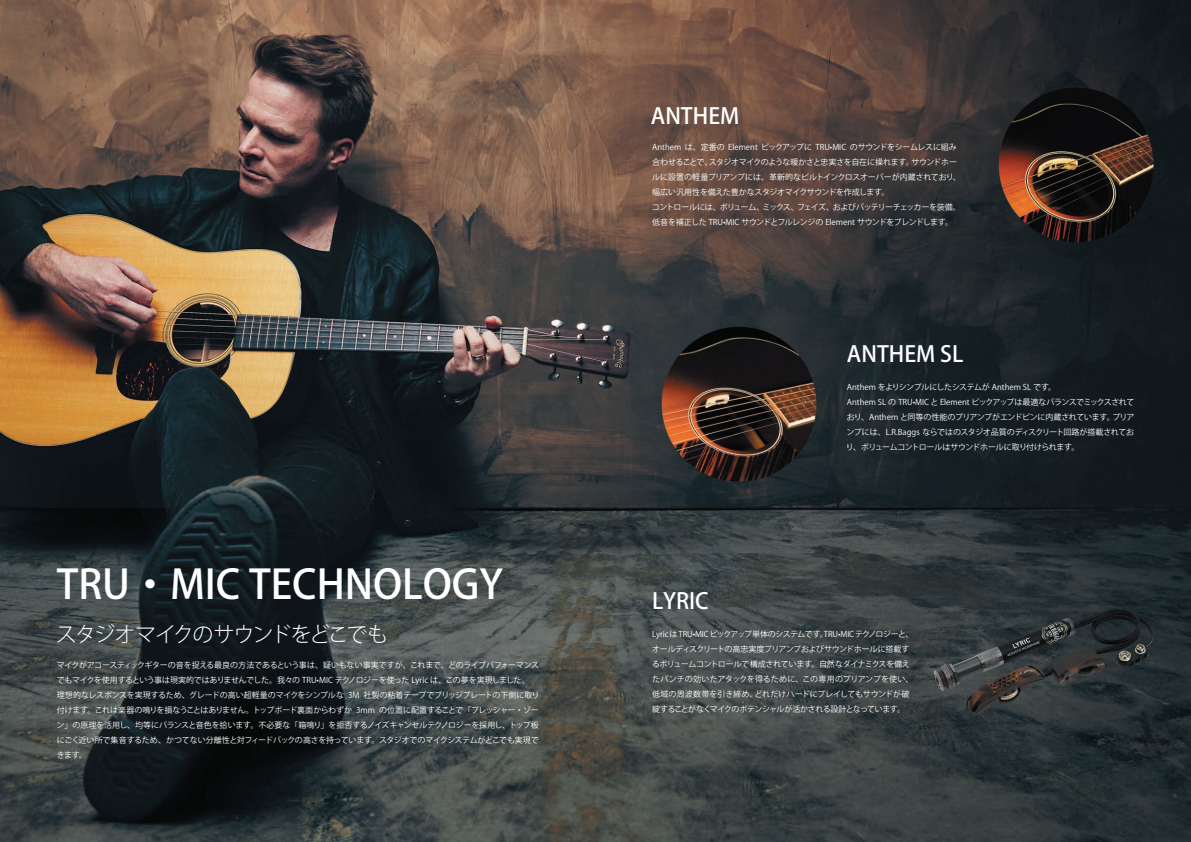
<style>
.page{position:relative;width:1191px;height:842px;background:#fff}
.page>*{position:absolute;margin:0;border:0;box-sizing:border-box;transform-origin:0 0}
.t1{font:500 40px "Koz Go Pr 6 N";color:#fff}
.t2{font:500 22px "Koz Go Pr 6 N";color:#fff}
.t3{font:300 21px "Koz Go Pr 6 N";letter-spacing:-.08em;color:#fff}
.t4{font:8px/15px "Koz Go Pr 6 N";letter-spacing:-.03em;color:#fff}
</style>
<div class="page">
<img style="left:0;top:0;width:1191px;height:842px">
<h1 class="t1" style="left:57px;top:562px;width:448px">TRU・MIC TECHNOLOGY</h1>
<h3 class="t3" style="left:56px;top:622px;width:334px">スタジオマイクのサウンドをどこでも</h3>
<p class="t4" style="left:57px;top:657px;width:484px">マイクがアコースティックギターの音を捉える最良の方法であるという事は、疑いもない事実ですが、これまで、どのライブパフォーマンスでもマイクを使用するという事は現実的ではありませんでした。我々の TRU•MIC テクノロジーを使った Lyric は、この夢を実現しました。<br>理想的なレスポンスを実現するため、グレードの高い超軽量のマイクをシンプルな 3M 社製の粘着テープでブリッジプレートの下側 に取り付けます。これは楽器の鳴りを損なうことはありません。トップボード裏面からわずか 3mm の位置に配置することで「プレッシャー・ゾーン」の原理を活用し、均等にバランスと音色を拾います。不必要な「箱鳴り」を拒否するノイズキャンセルテクノロジーを採用し、トップ板にごく近い所で集音するため、かつてない分離性と対フィードバックの高さを持っています。スタジオでのマイクシステムがどこでも実現できます。</p>
<h2 class="t2" style="left:651px;top:104px;width:90px">ANTHEM</h2>
<p class="t4" style="left:652px;top:140px;width:310px">Anthem は、定番の Element ピックアップに TRU•MIC のサウンドをシームレスに組み合わせることで、スタジオマイクのような暖かさと忠実さを自在に操れます。サウンドホールに設置の軽量プリアンプには、革新的なビルトインクロスオーバーが内蔵されており、幅広い汎用性を備えた豊かなスタジオマイクサウンドを作成します。<br>コントロールには、ボリューム、ミックス、フェイズ、およびバッテリーチェッカーを装備。低音を補正した TRU•MIC サウンドとフルレンジの Element サウンドをブレンドします。</p>
<h2 class="t2" style="left:847px;top:341px;width:118px">ANTHEM SL</h2>
<h2 class="t2" style="left:652px;top:588px;width:58px">LYRIC</h2>
<p class="t4" style="left:846px;top:379px;width:290px">Anthem をよりシンプルにしたシステムが Anthem SL です。<br>Anthem SL の TRU•MIC と Element ピックアップは最適なバランスでミックスされており、Anthem と同等の性能のプリアンプがエンドピンに内蔵されています。プリアンプには、L.R.Baggs ならではのスタジオ品質のディスクリート回路が搭載されており、ボリュームコントロールはサウンドホールに取り付けられます。</p>
<p class="t4" style="left:651px;top:627px;width:263px">Lyric は TRU•MICピックアップ単体のシステムです。TRU•MICテクノロジーと、オールディスクリートの高忠実度プリアンプおよびサウンドホールに搭載するボリュームコントロールで構成されています。自然なダイナミクスを備えたパンチの効いたアタックを得るために、この専用のプリアンプを使い、低域の周波数帯を引き締め、どれだけハードにプレイしてもサウンドが破綻することがなくマイクのポテンシャルが活かされる設計となっています。</p>
</div>
